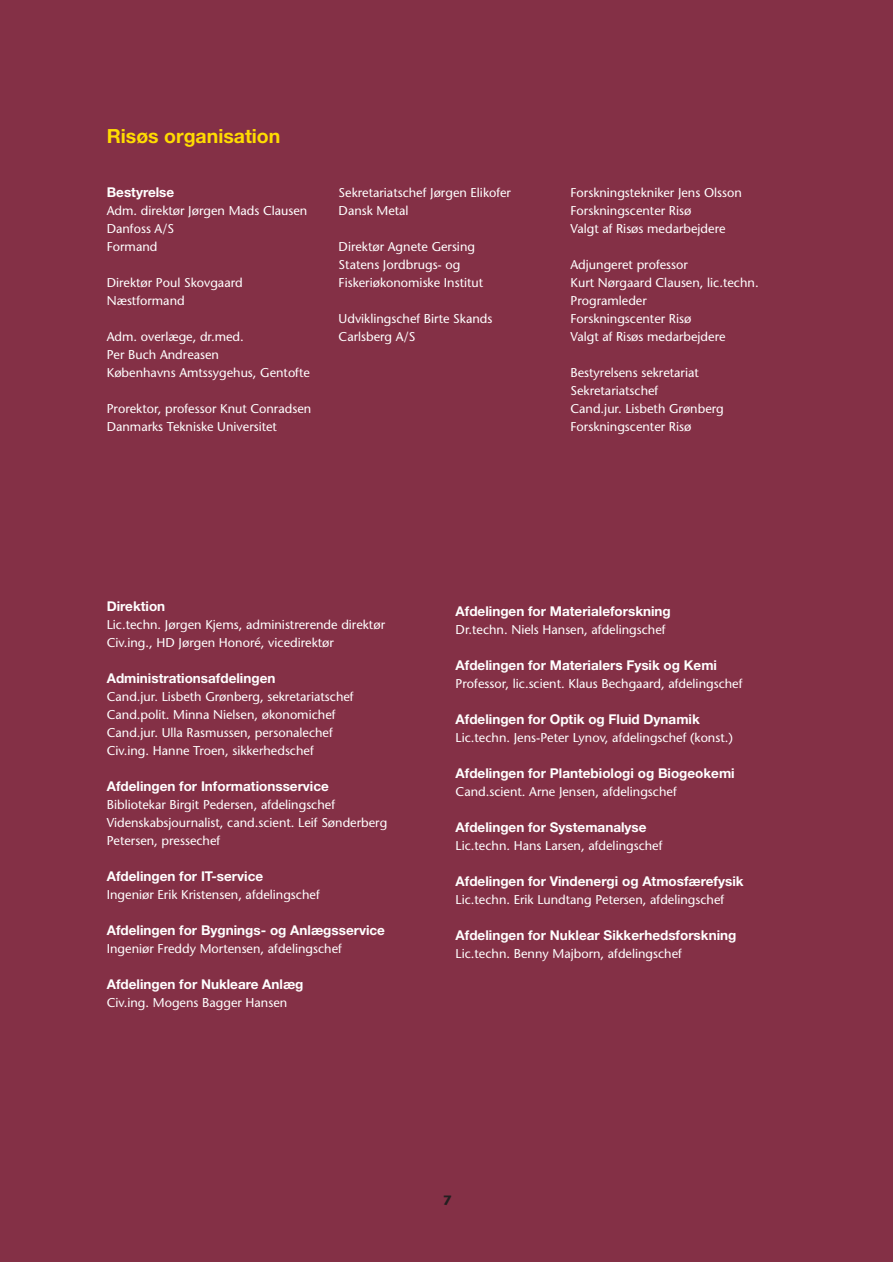
<style>
.page{position:relative;width:893px;height:1262px;background:#fff}
.page>*{position:absolute;margin:0;border:0;box-sizing:border-box;transform-origin:0 0}
.t1{font:700 19.5px "Helvetica Neue";color:#ffdc01}
.t2{font:700 13.5px "Helvetica Neue";color:#fff}
.t3{font:700 13.5px "Stone Sans";color:#231f20}
.t4{font:12.75px/18px "Stone Sans";color:#fff}
</style>
<div class="page">
<div style="left:0;top:0;width:892px;height:1262px;background:#843046"></div>
<h1 class="t1" style="left:107px;top:129px;width:175px">Risøs organisation</h1>
<p class="t2" style="left:107px;top:187px;width:69px">Bestyrelse</p>
<p class="t4" style="left:107px;top:202px;width:202px">Adm. direktør Jørgen Mads Clausen<br>Danfoss A/S<br>Formand</p>
<p class="t4" style="left:107px;top:274px;width:137px">Direktør Poul Skovgaard<br>Næstformand</p>
<p class="t4" style="left:107px;top:328px;width:205px">Adm. overlæge, dr.med.<br>Per Buch Andreasen<br>Københavns Amtssygehus, Gentofte</p>
<p class="t4" style="left:107px;top:400px;width:206px">Prorektor, professor Knut Conradsen<br>Danmarks Tekniske Universitet</p>
<p class="t4" style="left:338px;top:184px;width:174px">Sekretariatschef Jørgen Elikofer<br>Dansk Metal</p>
<p class="t4" style="left:338px;top:238px;width:146px">Direktør Agnete Gersing<br>Statens Jordbrugs- og<br>Fiskeriøkonomiske Institut</p>
<p class="t4" style="left:338px;top:310px;width:155px">Udviklingschef Birte Skands<br>Carlsberg A/S</p>
<p class="t4" style="left:570px;top:184px;width:173px">Forskningstekniker Jens Olsson<br>Forskningscenter Risø<br>Valgt af Risøs medarbejdere</p>
<p class="t4" style="left:570px;top:256px;width:190px">Adjungeret professor<br>Kurt Nørgaard Clausen, lic.techn.<br>Programleder<br>Forskningscenter Risø<br>Valgt af Risøs medarbejdere</p>
<p class="t4" style="left:570px;top:364px;width:155px">Bestyrelsens sekretariat<br>Sekretariatschef<br>Cand.jur. Lisbeth Grønberg<br>Forskningscenter Risø</p>
<p class="t2" style="left:107px;top:601px;width:60px">Direktion</p>
<p class="t4" style="left:107px;top:616px;width:280px">Lic.techn. Jørgen Kjems, administrerende direktør<br>Civ.ing., HD Jørgen Honoré, vicedirektør</p>
<p class="t2" style="left:107px;top:673px;width:170px">Administrationsafdelingen</p>
<p class="t4" style="left:107px;top:688px;width:248px">Cand.jur. Lisbeth Grønberg, sekretariatschef Cand.polit. Minna Nielsen, økonomichef Cand.jur. Ulla Rasmussen, personalechef Civ.ing. Hanne Troen, sikkerhedschef</p>
<p class="t2" style="left:107px;top:781px;width:224px">Afdelingen for Informationsservice</p>
<p class="t4" style="left:107px;top:796px;width:282px">Bibliotekar Birgit Pedersen, afdelingschef<br>Videnskabsjournalist, cand.scient. Leif Sønderberg<br>Petersen, pressechef</p>
<p class="t2" style="left:107px;top:871px;width:158px">Afdelingen for IT-service</p>
<p class="t4" style="left:107px;top:886px;width:214px">Ingeniør Erik Kristensen, afdelingschef</p>
<p class="t2" style="left:107px;top:925px;width:280px">Afdelingen for Bygnings- og Anlægsservice</p>
<p class="t4" style="left:107px;top:940px;width:237px">Ingeniør Freddy Mortensen, afdelingschef</p>
<p class="t2" style="left:107px;top:979px;width:198px">Afdelingen for Nukleare Anlæg</p>
<p class="t4" style="left:107px;top:994px;width:182px">Civ.ing. Mogens Bagger Hansen</p>
<p class="t2" style="left:455px;top:606px;width:217px">Afdelingen for Materialeforskning</p>
<p class="t4" style="left:455px;top:622px;width:211px">Dr.techn. Niels Hansen, afdelingschef</p>
<p class="t2" style="left:455px;top:660px;width:263px">Afdelingen for Materialers Fysik og Kemi</p>
<p class="t4" style="left:455px;top:676px;width:288px">Professor, lic.scient. Klaus Bechgaard, afdelingschef</p>
<p class="t2" style="left:455px;top:714px;width:246px">Afdelingen for Optik og Fluid Dynamik</p>
<p class="t4" style="left:455px;top:730px;width:279px">Lic.techn. Jens-Peter Lynov, afdelingschef (konst.)</p>
<p class="t2" style="left:455px;top:768px;width:280px">Afdelingen for Plantebiologi og Biogeokemi</p>
<p class="t4" style="left:455px;top:784px;width:223px">Cand.scient. Arne Jensen, afdelingschef</p>
<p class="t2" style="left:455px;top:822px;width:192px">Afdelingen for Systemanalyse</p>
<p class="t4" style="left:455px;top:838px;width:208px">Lic.techn. Hans Larsen, afdelingschef</p>
<p class="t2" style="left:455px;top:876px;width:289px">Afdelingen for Vindenergi og Atmosfærefysik</p>
<p class="t4" style="left:455px;top:892px;width:270px">Lic.techn. Erik Lundtang Petersen, afdelingschef</p>
<p class="t2" style="left:455px;top:930px;width:282px">Afdelingen for Nuklear Sikkerhedsforskning</p>
<p class="t4" style="left:455px;top:946px;width:228px">Lic.techn. Benny Majborn, afdelingschef</p>
<p class="t3" style="left:443px;top:1195px;width:10px">7</p>
</div>
